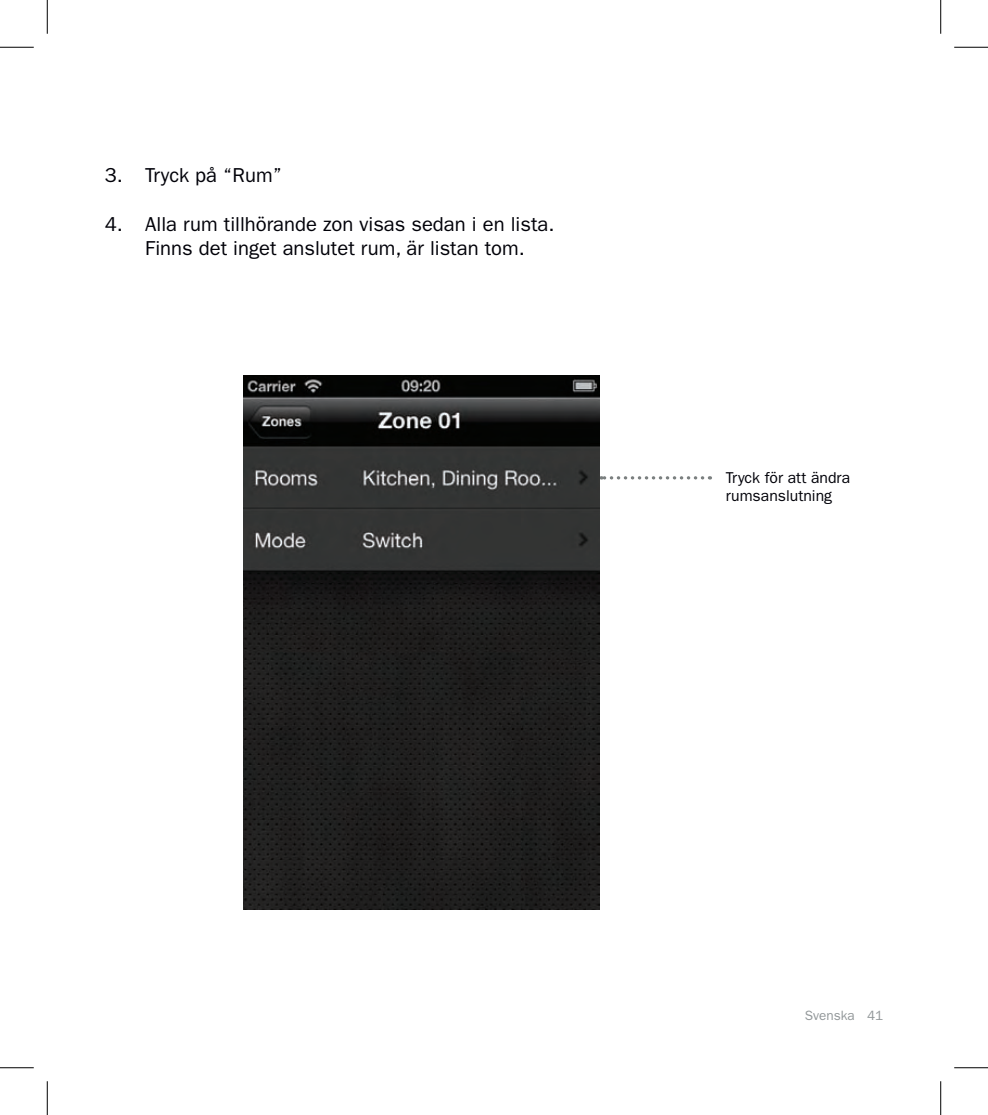
<style>
.page{position:relative;width:988px;height:1115px;background:#fff}
.page>*{position:absolute;margin:0;border:0;box-sizing:border-box;transform-origin:0 0}
.t1{font:20.25px/24.3px "ITC Franklin Gothic Std";color:#000008;text-align:center}
.t2{font:15.75px/18px "ITC Franklin Gothic Std";color:#000008}
.t3{font:13.5px "ITC Franklin Gothic Std";color:#929799}
</style>
<div class="page">
<svg style="left:601px;top:476px;width:101px;height:4px"></svg>
<img style="left:243px;top:376px;width:356px;height:533px">
<hr style="left:0;top:47px;width:34px;height:1px;background:#000">
<hr style="left:954px;top:47px;width:33px;height:1px;background:#000">
<hr style="left:0;top:1067px;width:34px;height:1px;background:#000">
<hr style="left:954px;top:1067px;width:33px;height:1px;background:#000">
<hr style="left:47px;top:0;width:1px;height:34px;background:#000">
<hr style="left:47px;top:1081px;width:1px;height:34px;background:#000">
<hr style="left:940px;top:0;width:1px;height:34px;background:#000">
<hr style="left:940px;top:1081px;width:1px;height:34px;background:#000">
<p class="t1" style="left:105px;top:163px;width:179px">3. Tryck på “Rum”</p>
<p class="t1" style="left:105px;top:212px;width:451px">4. Alla rum tillhörande zon visas sedan i en lista.<br>Finns det inget anslutet rum, är listan tom.</p>
<p class="t2" style="left:725px;top:469px;width:126px">Tryck för att ändra rumsanslutning</p>
<p class="t3" style="left:804px;top:1007px;width:80px">Svenska 41</p>
</div>
